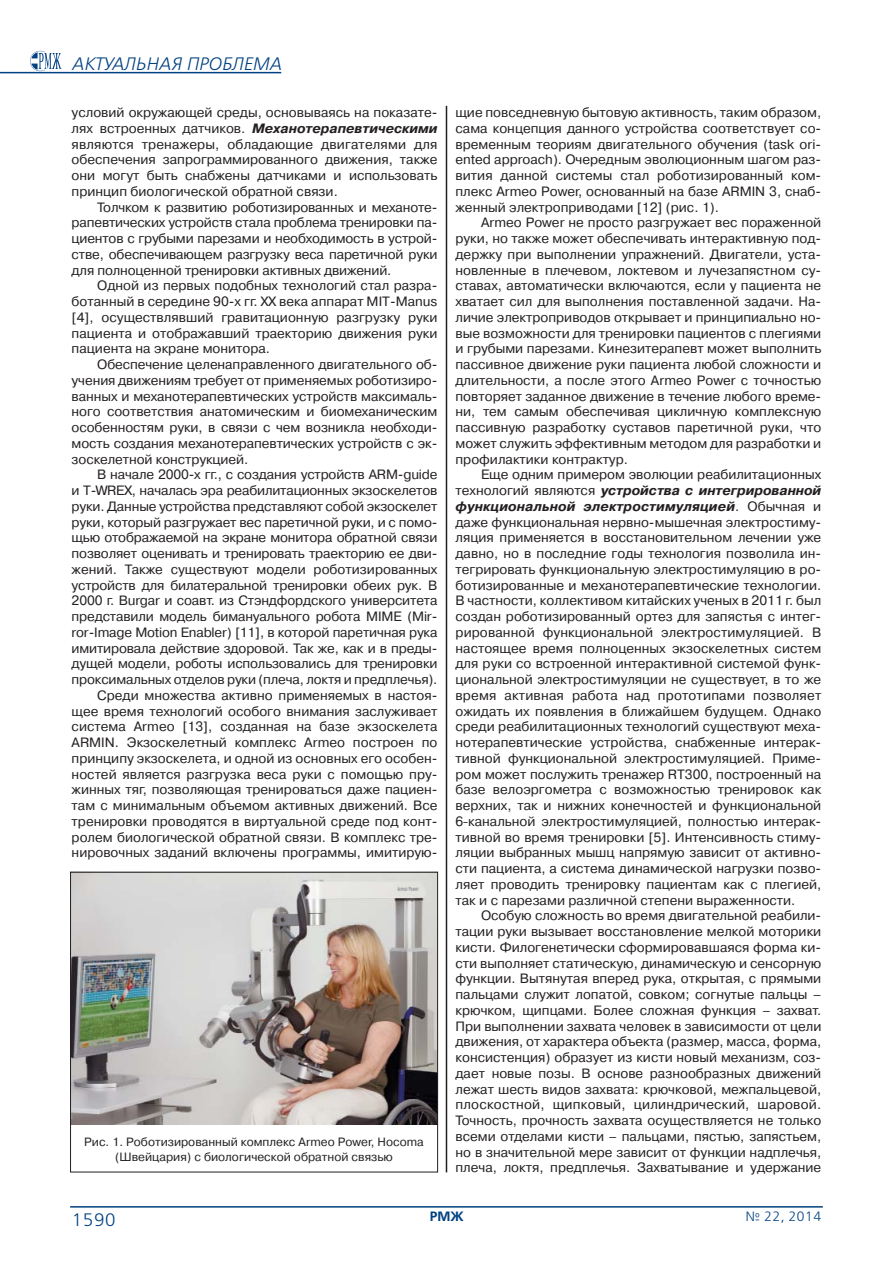
<style>
.page{position:relative;width:893px;height:1263px;background:#fff}
.page>*{position:absolute;margin:0;border:0;box-sizing:border-box;transform-origin:0 0}
.t1{font:italic 18px "Free Set C";color:#004181}
.t2{font:18px "Free Set C";color:#004181}
.t3{font:13.5px/15.8px "Pragmatica C";color:#231f20;text-align:justify}
.t4{font:13.5px "Free Set C";color:#004181}
.t5{font:700 13.5px "Free Set C";color:#004181}
.t6{font:12px/14.4px "Pragmatica C";color:#231f20;text-align:center}
.s1{font-weight:700;font-style:italic}
</style>
<div class="page">
<svg style="left:30px;top:51px;width:31px;height:20px"></svg>
<hr style="left:70px;top:1206px;width:753px;height:1px;background:#004181">
<hr style="left:0;top:72px;width:281px;height:1px;background:#004181">
<hr style="left:446px;top:106px;width:1px;height:1066px;background:#231f20">
<img style="left:72px;top:874px;width:364px;height:251px">
<div style="left:70px;top:872px;width:368px;height:300px;border:1px solid #231f20"></div>
<h1 class="t1" style="left:72px;top:57px;width:211px">АКТУАЛЬНАЯ ПРОБЛЕМА</h1>
<p class="t3" style="left:72px;top:106px;width:367px">условий окружающей среды, основываясь на показате&shy;лях встроенных датчиков. <span class="s1">Механотерапевтическими </span>являются тренажеры, обладающие двигателями для обеспечения запрограммированного движения, также они могут быть снабжены датчиками и использовать принцип биологической обратной связи.</p>
<p class="t3" style="left:72px;top:200px;width:367px;text-indent:26px">Толчком к развитию роботизированных и механоте&shy;рапевтических устройств стала проблема тренировки па&shy;циентов с грубыми парезами и необходимость в устрой&shy;стве, обеспечивающем разгрузку веса паретичной руки для полноценной тренировки активных движений.</p>
<p class="t3" style="left:72px;top:279px;width:367px;text-indent:26px">Одной из первых подобных технологий стал разра&shy;ботанный в середине 90-х гг. XX века аппарат MIT-Manus [4], осуществлявший гравитационную разгрузку руки пациента и отображавший траекторию движения руки пациента на экране монитора.</p>
<p class="t3" style="left:72px;top:358px;width:367px;text-indent:26px">Обеспечение целенаправленного двигательного об&shy;учения движениям требует от применяемых роботизиро&shy;ванных и механотерапевтических устройств максималь&shy;ного соответствия анатомическим и биомеханическим особенностям руки, в связи с чем возникла необходи&shy;мость создания механотерапевтических устройств с эк&shy;зоскелетной конструкцией.</p>
<p class="t3" style="left:72px;top:468px;width:367px;text-align:right">В начале 2000-х гг., с создания устройств ARM-guide<br>и T-WREX, началась эра реабилитационных экзоскелетов руки. Данные устройства представляют собой экзоскелет руки, который разгружает вес паретичной руки, и с помо&shy;щью отображаемой на экране монитора обратной связи позволяет оценивать и тренировать траекторию ее дви&shy;жений. Также существуют модели роботизированных устройств для билатеральной тренировки обеих рук. В 2000 г. Burgar и соавт. из Стэндфордского университета представили модель бимануального робота MIME (Mir&shy;ror-Image Motion Enabler) [11], в которой паретичная рука имитировала действие здоровой. Так же, как и в преды&shy;дущей модели, роботы использовались для тренировки проксимальных отделов руки (плеча, локтя и предплечья).<br>Среди множества активно применяемых в настоя&shy;щее время технологий особого внимания заслуживает система Armeo [13], созданная на базе экзоскелета ARMIN. Экзоскелетный комплекс Armeo построен по принципу экзоскелета, и одной из основных его особен&shy;ностей является разгрузка веса руки с помощью пру&shy;жинных тяг, позволяющая тренироваться даже пациен&shy;там с минимальным объемом активных движений. Все тренировки проводятся в виртуальной среде под конт&shy;ролем биологической обратной связи. В комплекс тре&shy;нировочных заданий включены программы, имитирую-</p>
<p class="t6" style="left:84px;top:1136px;width:341px">Рис. 1. Роботизированный комплекс Armeo Power, Hocoma (Швейцария) с биологической обратной связью</p>
<p class="t3" style="left:455px;top:106px;width:367px">щие повседневную бытовую активность, таким образом, сама концепция данного устройства соответствует со&shy;временным теориям двигательного обучения (task ori&shy;ented approach). Очередным эволюционным шагом раз&shy;вития данной системы стал роботизированный ком&shy;плекс Armeo Power, основанный на базе ARMIN 3, снаб&shy;женный электроприводами [12] (рис. 1).</p>
<p class="t3" style="left:455px;top:216px;width:367px;text-indent:26px">Armeo Power не просто разгружает вес пораженной руки, но также может обеспечивать интерактивную под&shy;держку при выполнении упражнений. Двигатели, уста&shy;новленные в плечевом, локтевом и лучезапястном су&shy;ставах, автоматически включаются, если у пациента не хватает сил для выполнения поставленной задачи. На&shy;личие электроприводов открывает и принципиально но&shy;вые возможности для тренировки пациентов с плегиями и грубыми парезами. Кинезитерапевт может выполнить пассивное движение руки пациента любой сложности и длительности, а после этого Armeo Power с точностью повторяет заданное движение в течение любого време&shy;ни, тем самым обеспечивая цикличную комплексную пассивную разработку суставов паретичной руки, что может служить эффективным методом для разработки и профилактики контрактур.</p>
<p class="t3" style="left:455px;top:468px;width:367px;text-indent:26px">Еще одним примером эволюции реабилитационных технологий являются <span class="s1">устройства с интегрированной функциональной электростимуляцией</span>. Обычная и даже функциональная нервно-мышечная электростиму&shy;ляция применяется в восстановительном лечении уже давно, но в последние годы технология позволила ин&shy;тегрировать функциональную электростимуляцию в ро&shy;ботизированные и механотерапевтические технологии.<br>В частности, коллективом китайских ученых в 2011 г. был создан роботизированный ортез для запястья с интег&shy;рированной функциональной электростимуляцией. В настоящее время полноценных экзоскелетных систем для руки со встроенной интерактивной системой функ&shy;циональной электростимуляции не существует, в то же время активная работа над прототипами позволяет ожидать их появления в ближайшем будущем. Однако среди реабилитационных технологий существуют меха&shy;нотерапевтические устройства, снабженные интерак&shy;тивной функциональной электростимуляцией. Приме&shy;ром может послужить тренажер RT300, построенный на базе велоэргометра с возможностью тренировок как верхних, так и нижних конечностей и функциональной 6–канальной электростимуляцией, полностью интерак&shy;тивной во время тренировки [5]. Интенсивность стиму&shy;ляции выбранных мышц напрямую зависит от активно&shy;сти пациента, а система динамической нагрузки позво&shy;ляет проводить тренировку пациентам как с плегией, так и с парезами различной степени выраженности.</p>
<p class="t3" style="left:455px;top:909px;width:367px;text-indent:26px">Особую сложность во время двигательной реабили&shy;тации руки вызывает восстановление мелкой моторики кисти. Филогенетически сформировавшаяся форма ки&shy;сти выполняет статическую, динамическую и сенсорную функции. Вытянутая вперед рука, открытая, с прямыми пальцами служит лопатой, совком; согнутые пальцы – крючком, щипцами. Более сложная функция – захват.<br>При выполнении захвата человек в зависимости от цели движения, от характера объекта (размер, масса, форма, консистенция) образует из кисти новый механизм, соз&shy;дает новые позы. В основе разнообразных движений лежат шесть видов захвата: крючковой, межпальцевой, плоскостной, щипковый, цилиндрический, шаровой.<br>Точность, прочность захвата осуществляется не только всеми отделами кисти – пальцами, пястью, запястьем, но в значительной мере зависит от функции надплечья, плеча, локтя, предплечья. Захватывание и удержание</p>
<h1 class="t2" style="left:72px;top:1212px;width:46px">1590</h1>
<p class="t5" style="left:430px;top:1211px;width:36px">РМЖ</p>
<p class="t4" style="left:745px;top:1210px;width:77px">№ 22, 2014</p>
</div>
